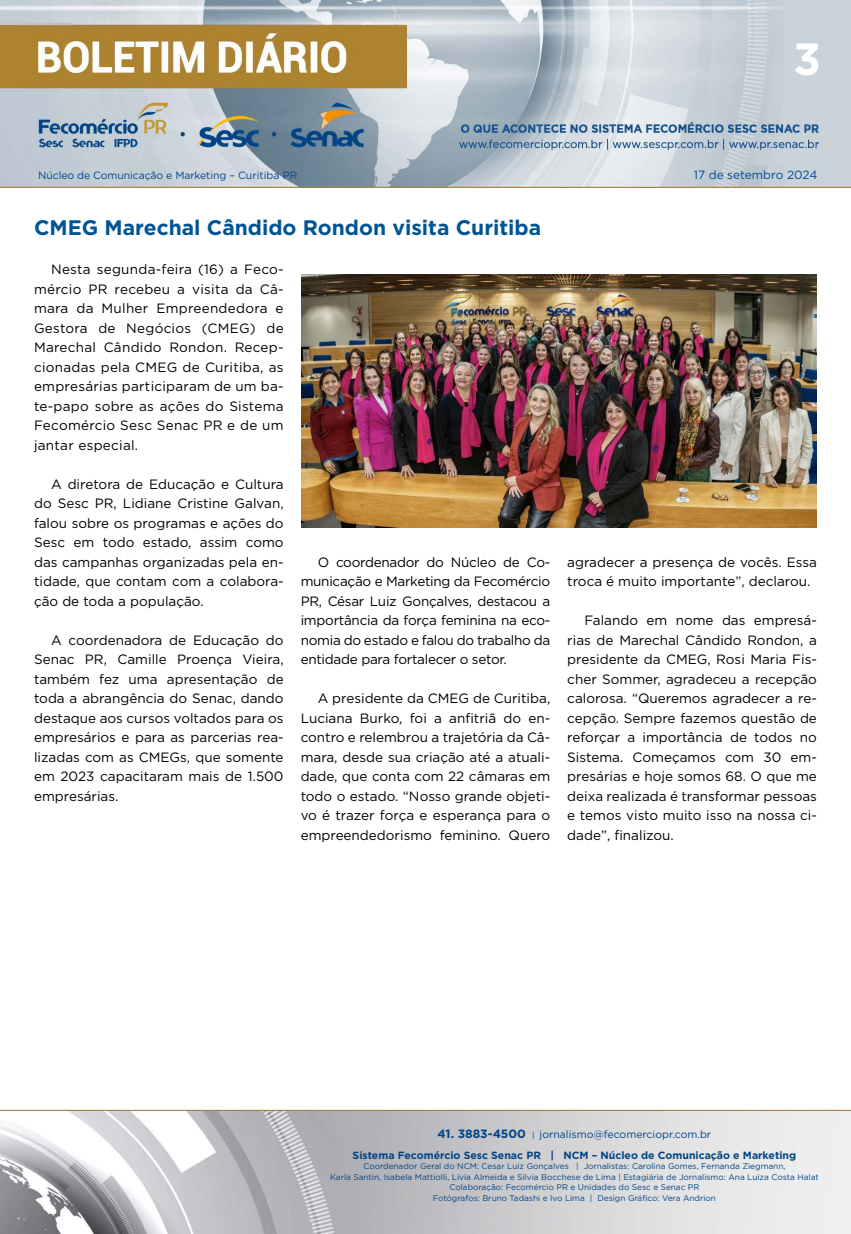
<style>
.page{position:relative;width:851px;height:1234px;background:#fff}
.page>*{position:absolute;margin:0;border:0;box-sizing:border-box;transform-origin:0 0}
.t1{font:700 45px "Gotham";color:#fff}
.t2{font:700 21px "Gotham";color:#005493}
.t3{font:13.5px/19.5px "Gotham";color:#000;text-align:justify}
.t4{font:11.85px "Gotham";color:#004a93}
.t5{font:700 10.5px/21px "Gotham";color:#004587;text-align:center}
.t6{font:10.5px "Gotham";letter-spacing:-.01em;color:#004587}
.t7{font:8.25px/10.5px "Gotham";color:#004587;text-align:center}
.s1{font-size:12px}
.s2{font-weight:400;font-size:8.25px}
.s3{font-weight:400}
</style>
<div class="page">
<img style="left:0;top:0;width:850px;height:188px">
<img style="left:0;top:1109px;width:850px;height:124px">
<img style="left:301px;top:274px;width:515px;height:254px">
<h1 class="t1" style="left:793px;top:29px;width:29px">3</h1>
<p class="t6" style="left:38px;top:168px;width:260px">Núcleo de Comunicação e Marketing – Curitiba PR</p>
<p class="t4" style="left:693px;top:167px;width:125px">17 de setembro 2024</p>
<h2 class="t2" style="left:34px;top:214px;width:508px">CMEG Marechal Cândido Rondon visita Curitiba</h2>
<p class="t3" style="left:34px;top:259px;width:251px;text-indent:17px">Nesta segunda-feira (16) a Feco&shy;mércio PR recebeu a visita da Câ&shy;mara da Mulher Empreendedora e Gestora de Negócios (CMEG) de Marechal Cândido Rondon. Recep&shy;cionadas pela CMEG de Curitiba, as empresárias participaram de um ba&shy;te-papo sobre as ações do Sistema Fecomércio Sesc Senac PR e de um jantar especial.</p>
<p class="t3" style="left:34px;top:474px;width:251px;text-indent:17px">A diretora de Educação e Cultura do Sesc PR, Lidiane Cristine Galvan, falou sobre os programas e ações do Sesc em todo estado, assim como das campanhas organizadas pela en&shy;tidade, que contam com a colabora&shy;ção de toda a população.</p>
<p class="t3" style="left:34px;top:630px;width:251px;text-indent:17px">A coordenadora de Educação do Senac PR, Camille Proença Vieira, também fez uma apresentação de toda a abrangência do Senac, dando destaque aos cursos voltados para os empresários e para as parcerias rea&shy;lizadas com as CMEGs, que somente em 2023 capacitaram mais de 1.500 empresárias.</p>
<p class="t3" style="left:300px;top:552px;width:251px;text-indent:17px">O coordenador do Núcleo de Co&shy;municação e Marketing da Fecomércio PR, César Luiz Gonçalves, destacou a importância da força feminina na eco&shy;nomia do estado e falou do trabalho da entidade para fortalecer o setor.</p>
<p class="t3" style="left:300px;top:688px;width:251px;text-indent:17px">A presidente da CMEG de Curitiba, Luciana Burko, foi a anfitriã do en&shy;contro e relembrou a trajetória da Câ&shy;mara, desde sua criação até a atuali&shy;dade, que conta com 22 câmaras em todo o estado. “Nosso grande objeti&shy;vo é trazer força e esperança para o empreendedorismo feminino. Quero</p>
<p class="t3" style="left:567px;top:552px;width:251px">agradecer a presença de vocês. Essa troca é muito importante”, declarou.</p>
<p class="t3" style="left:567px;top:610px;width:251px;text-indent:17px">Falando em nome das empresá&shy;rias de Marechal Cândido Rondon, a presidente da CMEG, Rosi Maria Fis&shy;cher Sommer, agradeceu a recepção calorosa. “Queremos agradecer a re&shy;cepção. Sempre fazemos questão de reforçar a importância de todos no Sistema. Começamos com 30 em&shy;presárias e hoje somos 68. O que me deixa realizada é transformar pessoas e temos visto muito isso na nossa ci&shy;dade”, finalizou.</p>
<p class="t5" style="left:352px;top:1122px;width:445px"><span class="s1">41. 3883-4500</span> <span class="s2">|</span> <span class="s3">jornalismo@fecomerciopr.com.br<br></span>Sistema Fecomércio Sesc Senac PR | NCM – Núcleo de Comunicação e Marketing</p>
<p class="t7" style="left:330px;top:1160px;width:490px">Coordenador Geral do NCM: Cesar Luiz Gonçalves | Jornalistas: Carolina Gomes, Fernanda Ziegmann,<br>Karla Santin, Isabela Mattiolli, Lívia Almeida e Silvia Bocchese de Lima | Estagiária de Jornalismo: Ana Luiza Costa Halat Colaboração: Fecomércio PR e Unidades do Sesc e Senac PR<br>Fotógrafos: Bruno Tadashi e Ivo Lima | Design Gráfico: Vera Andrion</p>
</div>
